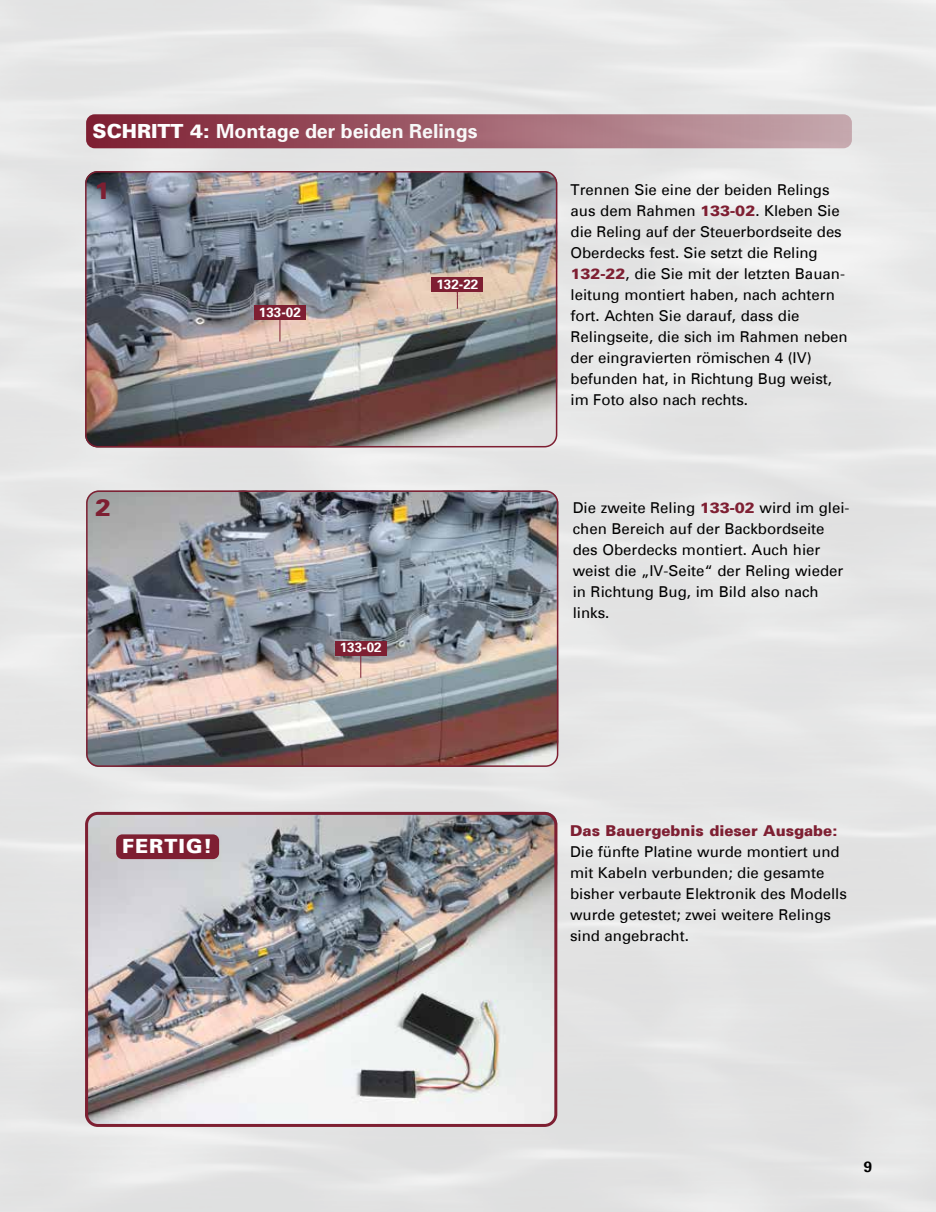
<style>
.page{position:relative;width:936px;height:1212px;background:#fff}
.page>*{position:absolute;margin:0;border:0;box-sizing:border-box;transform-origin:0 0}
.t1{font:900 24px "Univers";color:#7e1f32}
.t2{font:900 19.65px "Univers";letter-spacing:.05em;color:#fff}
.t3{font:700 19.5px "Univers";color:#fff}
.t4{font:15px/21px "Univers";color:#000}
.t5{font:900 15px "Univers";color:#7e1f32}
.t6{font:700 15px "Univers";color:#000}
.t7{font:700 13.5px "Univers";color:#fff}
.s1{font-weight:900}
.s2{font-weight:900;color:#7e1f32}
</style>
<div class="page">
<img style="left:0;top:0;width:935px;height:1212px">
<img style="left:85px;top:812px;width:472px;height:315px">
<div style="left:85px;top:812px;width:472px;height:315px;border:3px solid #7e1f32;border-radius:11px"></div>
<div style="left:116px;top:834px;width:103px;height:25px;background:#7e1f32;border-radius:6px"></div>
<img style="left:85px;top:171px;width:472px;height:276px">
<div style="left:85px;top:171px;width:472px;height:276px;border:2px solid #7e1f32;border-radius:12px"></div>
<img style="left:86px;top:490px;width:472px;height:277px">
<div style="left:86px;top:490px;width:472px;height:277px;border:2px solid #7e1f32;border-radius:12px"></div>
<div style="left:86px;top:114px;width:765px;height:34px;background:linear-gradient(to right,#7e1e32,#c7aab0);border-radius:9px"></div>
<svg style="left:457px;top:292px;width:1px;height:17px"></svg>
<div style="left:432px;top:277px;width:51px;height:15px;background:#7e1f32"></div>
<hr style="left:279px;top:311px;width:1px;height:30px;background:#7e1f32">
<div style="left:254px;top:305px;width:51px;height:15px;background:#7e1f32"></div>
<hr style="left:360px;top:647px;width:1px;height:31px;background:#7e1f32">
<div style="left:335px;top:641px;width:51px;height:14px;background:#7e1f32"></div>
<h3 class="t3" style="left:93px;top:123px;width:386px"><span class="s1">SCHRITT 4:</span> Montage der beiden Relings</h3>
<h1 class="t1" style="left:94px;top:180px;width:18px">1</h1>
<h1 class="t1" style="left:95px;top:497px;width:18px">2</h1>
<p class="t7" style="left:259px;top:306px;width:44px">133-02</p>
<p class="t7" style="left:436px;top:278px;width:44px">132-22</p>
<p class="t7" style="left:340px;top:642px;width:44px">133-02</p>
<h2 class="t2" style="left:122px;top:837px;width:91px">FERTIG!</h2>
<p class="t4" style="left:570px;top:180px;width:278px">Trennen Sie eine der beiden Relings aus dem Rahmen <span class="s2">133-02</span>. Kleben Sie die Reling auf der Steuerbordseite des Oberdecks fest. Sie setzt die Reling <span class="s2">132-22</span>, die Sie mit der letzten Bauan&shy;leitung montiert haben, nach achtern fort. Achten Sie darauf, dass die Relingseite, die sich im Rahmen neben der eingravierten römischen 4 (IV) befunden hat, in Richtung Bug weist, im Foto also nach rechts.</p>
<p class="t4" style="left:572px;top:499px;width:278px">Die zweite Reling <span class="s2">133-02</span> wird im glei&shy;chen Bereich auf der Backbordseite des Oberdecks montiert. Auch hier weist die „IV-Seite“ der Reling wieder in Richtung Bug, im Bild also nach links.</p>
<p class="t5" style="left:570px;top:824px;width:269px">Das Bauergebnis dieser Ausgabe:</p>
<p class="t4" style="left:570px;top:842px;width:278px">Die fünfte Platine wurde montiert und mit Kabeln verbunden; die gesamte bisher verbaute Elektronik des Modells wurde getestet; zwei weitere Relings sind angebracht.</p>
<p class="t6" style="left:863px;top:1160px;width:10px">9</p>
</div>
